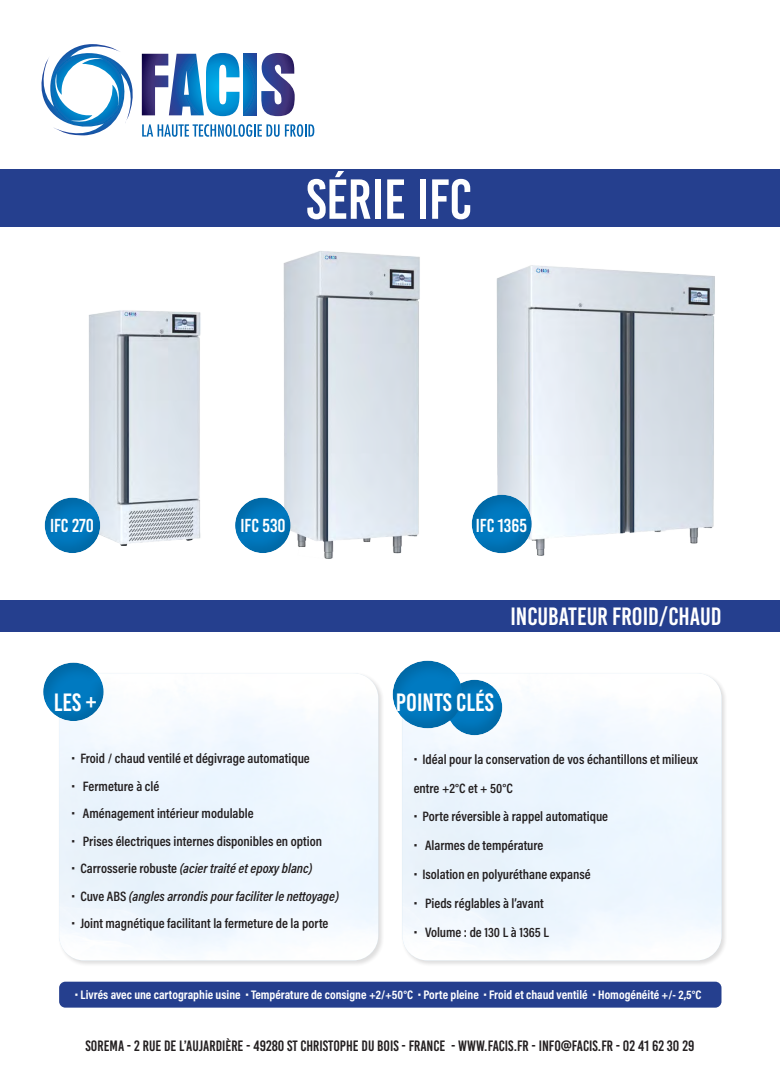
<style>
.page{position:relative;width:780px;height:1088px;background:#fff}
.page>*{position:absolute;margin:0;border:0;box-sizing:border-box;transform-origin:0 0}
.t1{font:56.25px "Bebas Kai";color:#fff}
.t2{font:25px "Bebas Kai";color:#fff}
.t3{font:18.75px "Bebas Kai";color:#fff}
.t4{font:15px "Bebas Kai";color:#231f20}
.t5{font:600 13.75px/28.8px "Acumin Pro Cond";color:#231f20}
.t6{font:italic 600 13.75px "Acumin Pro Cond";color:#231f20}
.t7{font:700 12.5px "Acumin Pro Cond";color:#fff}
.s1{font-style:normal}
</style>
<div class="page">
<img style="left:89px;top:310px;width:112px;height:236px">
<img style="left:283px;top:251px;width:137px;height:308px">
<img style="left:496px;top:265px;width:219px;height:291px">
<div style="left:59px;top:981px;width:662px;height:26px;background:#253f8e;border-radius:6px"></div>
<svg style="left:41px;top:44px;width:92px;height:92px"></svg>
<svg style="left:142px;top:53px;width:97px;height:63px"></svg>
<svg style="left:244px;top:54px;width:13px;height:61px"></svg>
<svg style="left:261px;top:53px;width:34px;height:63px"></svg>
<svg style="left:142px;top:124px;width:137px;height:13px"></svg>
<svg style="left:285px;top:124px;width:29px;height:13px"></svg>
<div style="left:0;top:170px;width:780px;height:57px;background:#253f8e"></div>
<div style="left:58px;top:672px;width:326px;height:294px;background:#231f20;opacity:.75"></div>
<img style="left:59px;top:673px;width:319px;height:287px">
<div style="left:401px;top:672px;width:326px;height:294px;background:#231f20;opacity:.75"></div>
<img style="left:402px;top:673px;width:319px;height:287px">
<div style="left:43px;top:497px;width:57px;height:58px;background:#231f20;opacity:.17"></div>
<div style="left:233px;top:497px;width:57px;height:58px;background:#231f20;opacity:.17"></div>
<div style="left:469px;top:494px;width:63px;height:61px;background:#231f20;opacity:.17"></div>
<div style="left:445px;top:679px;width:57px;height:58px;background:#231f20;opacity:.17"></div>
<div style="left:41px;top:661px;width:63px;height:62px;background:#231f20;opacity:.17"></div>
<div style="left:390px;top:660px;width:73px;height:70px;background:#231f20;opacity:.17"></div>
<div style="left:0;top:600px;width:780px;height:32px;background:#253f8e"></div>
<p class="t1" style="left:306px;top:169px;width:167px">SÉRIE IFC</p>
<p class="t3" style="left:50px;top:515px;width:45px">IFC 270</p>
<p class="t3" style="left:240px;top:515px;width:47px">IFC 530</p>
<p class="t3" style="left:476px;top:516px;width:53px">IFC 1365</p>
<p class="t2" style="left:510px;top:603px;width:213px">INCUBATEUR FROID/CHAUD</p>
<p class="t2" style="left:54px;top:688px;width:44px">LES +</p>
<p class="t2" style="left:396px;top:688px;width:99px">POINTS CLÉS</p>
<p class="t5" style="left:72px;top:743px;width:240px">• Froid / chaud ventilé et dégivrage automatique</p>
<p class="t5" style="left:72px;top:771px;width:89px">• Fermeture à clé</p>
<p class="t5" style="left:72px;top:798px;width:184px">• Aménagement intérieur modulable</p>
<p class="t5" style="left:72px;top:826px;width:252px">• Prises électriques internes disponibles en option</p>
<p class="t6" style="left:72px;top:859px;width:242px"><span class="s1">• Carrosserie robuste</span> (acier traité et epoxy blanc)</p>
<p class="t6" style="left:72px;top:887px;width:269px"><span class="s1">• Cuve ABS</span> (angles arrondis pour faciliter le nettoyage)</p>
<p class="t5" style="left:72px;top:908px;width:258px">• Joint magnétique facilitant la fermeture de la porte</p>
<p class="t5" style="left:413px;top:744px;width:285px">• Idéal pour la conservation de vos échantillons et milieux entre +2°C et + 50°C</p>
<p class="t5" style="left:413px;top:802px;width:196px">• Porte réversible à rappel automatique</p>
<p class="t5" style="left:413px;top:831px;width:131px">• Alarmes de température</p>
<p class="t5" style="left:413px;top:859px;width:179px">• Isolation en polyuréthane expansé</p>
<p class="t5" style="left:413px;top:888px;width:131px">• Pieds réglables à l’avant</p>
<p class="t5" style="left:413px;top:917px;width:137px">• Volume : de 130 L à 1365 L</p>
<p class="t7" style="left:75px;top:987px;width:628px">• Livrés avec une cartographie usine • Température de consigne +2/+50°C • Porte pleine • Froid et chaud ventilé • Homogénéité +/- 2,5°C</p>
<p class="t4" style="left:86px;top:1038px;width:610px">SOREMA - 2 RUE DE L’AUJARDIÈRE - 49280 ST CHRISTOPHE DU BOIS - FRANCE - WWW.FACIS.FR - INFO@FACIS.FR - 02 41 62 30 29</p>
</div>
